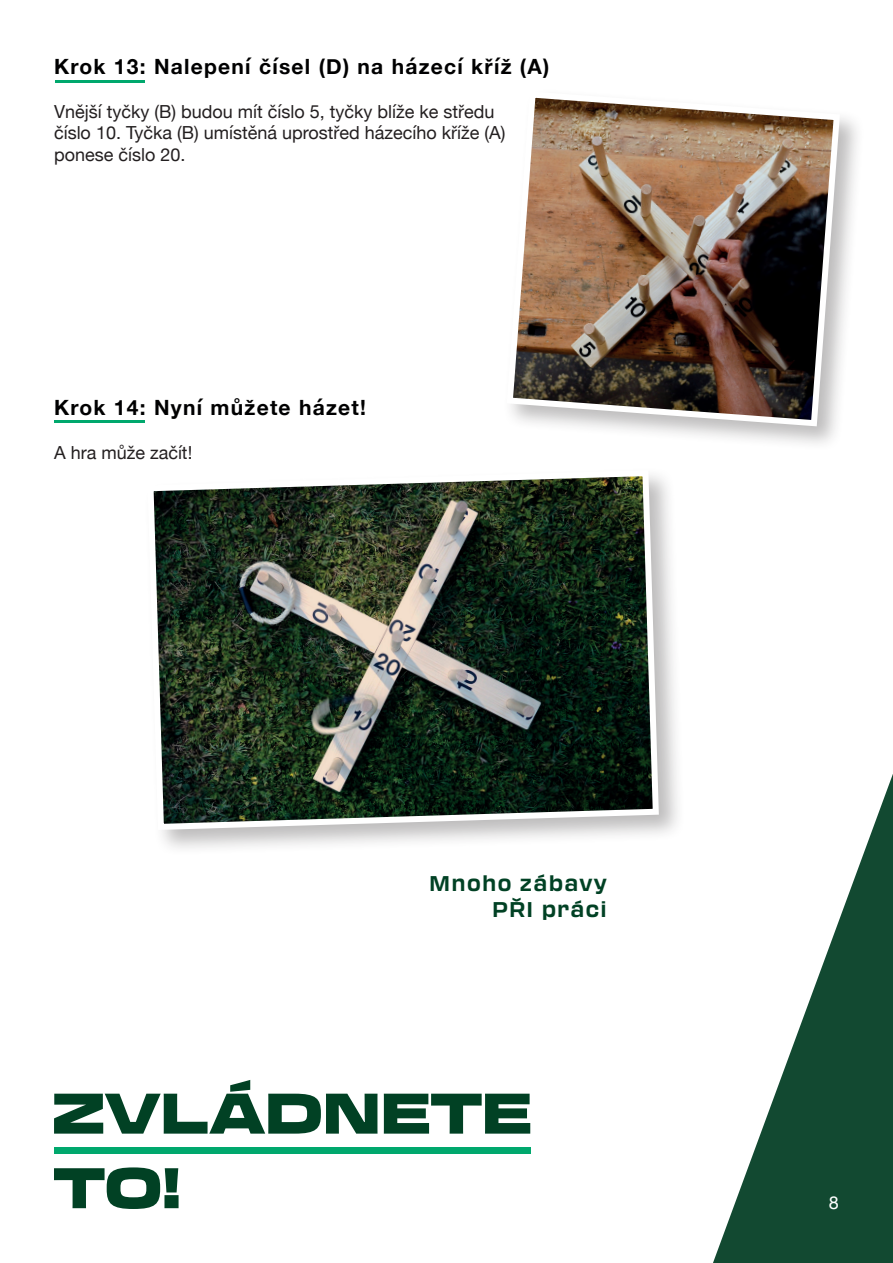
<style>
.page{position:relative;width:893px;height:1263px;background:#fff}
.page>*{position:absolute;margin:0;border:0;box-sizing:border-box;transform-origin:0 0}
.t1{font:700 21px "Helvetica Neue";letter-spacing:.06em;color:#000001}
.t2{font:700 21px/25.2px "Transducer";letter-spacing:.06em;color:#014124;text-align:right}
.t3{font:18px/21.6px "Helvetica Neue";color:#231f20}
.t4{font:18px "Helvetica Neue";color:#fff}
</style>
<div class="page">
<svg style="left:713px;top:774px;width:180px;height:489px"></svg>
<div style="left:503px;top:88px;width:362px;height:363px;background:#231f20;opacity:.3"></div>
<img style="left:503px;top:88px;width:340px;height:342px">
<div style="left:144px;top:466px;width:541px;height:391px;background:#231f20;opacity:.3"></div>
<img style="left:144px;top:467px;width:518px;height:366px">
<svg style="left:54px;top:1080px;width:323px;height:53px"></svg>
<svg style="left:384px;top:1094px;width:146px;height:39px"></svg>
<svg style="left:54px;top:1167px;width:125px;height:42px"></svg>
<div style="left:54px;top:1147px;width:476px;height:7px;background:#00a86d"></div>
<hr style="left:55px;top:80px;width:89px;height:2px;background:#00a86d">
<hr style="left:54px;top:421px;width:90px;height:2px;background:#00a86d">
<p class="t1" style="left:54px;top:51px;width:497px">Krok 13: Nalepení čísel (D) na házecí kříž (A)</p>
<p class="t3" style="left:54px;top:102px;width:453px">Vnější tyčky (B) budou mít číslo 5, tyčky blíže ke středu číslo 10. Tyčka (B) umístěná uprostřed házecího kříže (A) ponese číslo 20.</p>
<p class="t1" style="left:54px;top:391px;width:314px">Krok 14: Nyní můžete házet!</p>
<p class="t3" style="left:54px;top:442px;width:140px">A hra může začít!</p>
<p class="t2" style="left:429px;top:870px;width:179px">Mnoho zábavy<br>PŘI práci</p>
<p class="t4" style="left:829px;top:1189px;width:12px">8</p>
</div>
